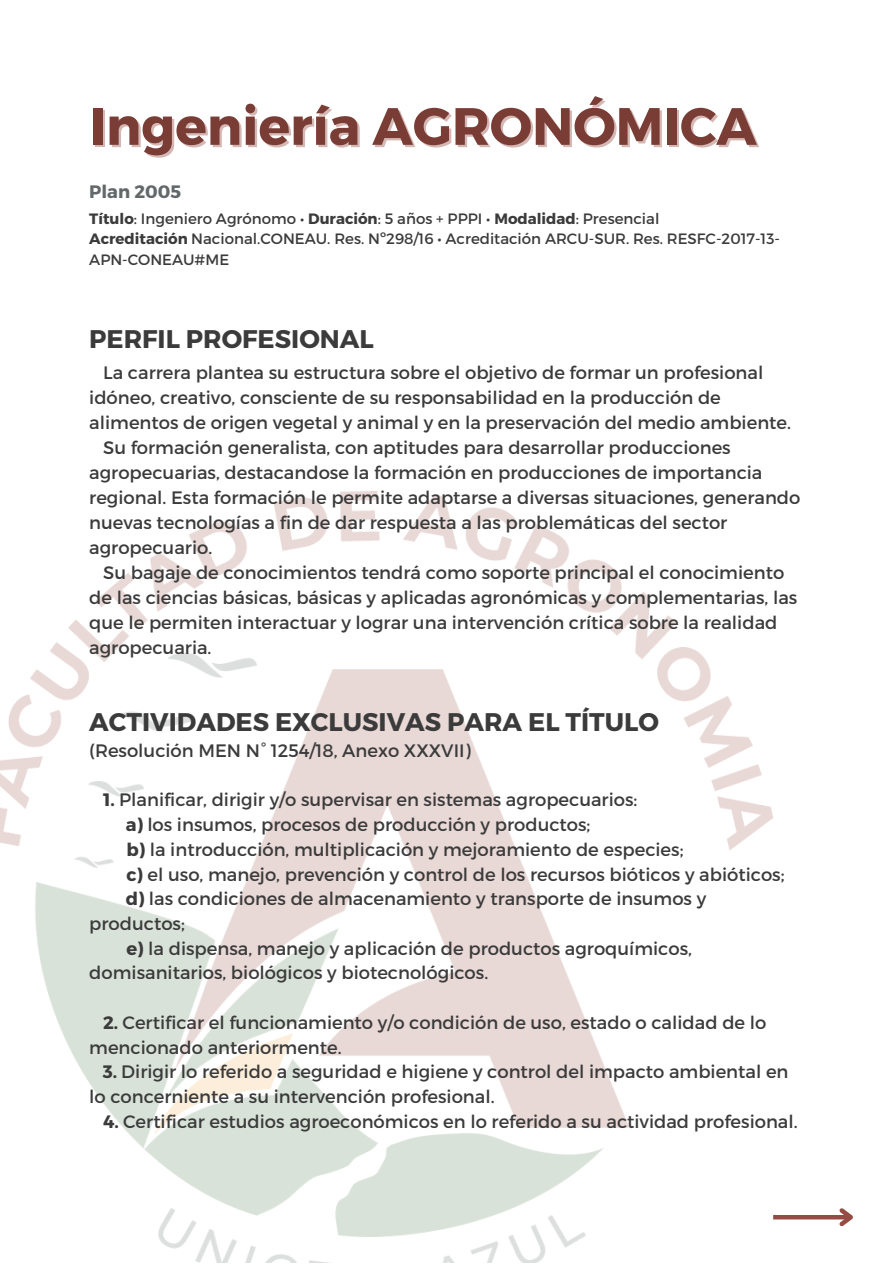
<style>
.page{position:relative;width:893px;height:1264px;background:#fff}
.page>*{position:absolute;margin:0;border:0;box-sizing:border-box;transform-origin:0 0}
.t1{font:700 52.5px "Montserrat";color:#793d36}
.t2{font:700 25.5px "Montserrat";color:#3b3b3b}
.t3{font:18px/24.8px "Montserrat";color:#3b3b3b}
.t4{font:700 18px "Montserrat";color:#63686a}
.t5{font:15px/20.2px "Montserrat";color:#3b3b3b}
.s1{font-weight:700}
</style>
<div class="page">
<img style="left:0;top:491px;width:773px;height:771px">
<div style="left:773px;top:1214px;width:77px;height:5px;background:#964c44"></div>
<svg style="left:835px;top:1208px;width:18px;height:19px"></svg>
<h1 class="t1" style="left:89px;top:92px;width:669px">Ingeniería AGRONÓMICA</h1>
<p class="t4" style="left:89px;top:179px;width:93px">Plan 2005</p>
<p class="t5" style="left:89px;top:208px;width:692px"><span class="s1">Título</span>: Ingeniero Agrónomo • <span class="s1">Duración</span>: 5 años + PPPI • <span class="s1">Modalidad</span>: Presencial<br><span class="s1">Acreditación</span> Nacional.CONEAU. Res. Nº298/16 • Acreditación ARCU-SUR. Res. RESFC-2017-13-<br>APN-CONEAU#ME</p>
<h2 class="t2" style="left:89px;top:322px;width:286px">PERFIL PROFESIONAL</h2>
<p class="t3" style="left:103px;top:359px;width:661px">La carrera plantea su estructura sobre el objetivo de formar un profesional</p>
<p class="t3" style="left:89px;top:384px;width:633px">idóneo, creativo, consciente de su responsabilidad en la producción de</p>
<p class="t3" style="left:89px;top:409px;width:703px">alimentos de origen vegetal y animal y en la preservación del medio ambiente.</p>
<p class="t3" style="left:103px;top:434px;width:629px">Su formación generalista, con aptitudes para desarrollar producciones</p>
<p class="t3" style="left:89px;top:459px;width:674px">agropecuarias, destacandose la formación en producciones de importancia</p>
<p class="t3" style="left:89px;top:484px;width:712px">regional. Esta formación le permite adaptarse a diversas situaciones, generando</p>
<p class="t3" style="left:89px;top:509px;width:639px">nuevas tecnologías a fin de dar respuesta a las problemáticas del sector</p>
<p class="t3" style="left:89px;top:534px;width:124px">agropecuario.</p>
<p class="t3" style="left:103px;top:559px;width:682px">Su bagaje de conocimientos tendrá como soporte principal el conocimiento</p>
<p class="t3" style="left:89px;top:584px;width:709px">de las ciencias básicas, básicas y aplicadas agronómicas y complementarias, las</p>
<p class="t3" style="left:89px;top:609px;width:689px">que le permiten interactuar y lograr una intervención crítica sobre la realidad</p>
<p class="t3" style="left:89px;top:634px;width:124px">agropecuaria.</p>
<h2 class="t2" style="left:89px;top:705px;width:571px">ACTIVIDADES EXCLUSIVAS PARA EL TÍTULO</h2>
<p class="t3" style="left:89px;top:737px;width:383px">(Resolución MEN N° 1254/18, Anexo XXXVII)</p>
<p class="t3" style="left:103px;top:786px;width:535px"><span class="s1">1.</span> Planificar, dirigir y/o supervisar en sistemas agropecuarios:</p>
<p class="t3" style="left:126px;top:811px;width:466px"><span class="s1">a)</span> los insumos, procesos de producción y productos;</p>
<p class="t3" style="left:126px;top:836px;width:558px"><span class="s1">b)</span> la introducción, multiplicación y mejoramiento de especies;</p>
<p class="t3" style="left:126px;top:860px;width:659px"><span class="s1">c)</span> el uso, manejo, prevención y control de los recursos bióticos y abióticos;</p>
<p class="t3" style="left:126px;top:885px;width:581px"><span class="s1">d)</span> las condiciones de almacenamiento y transporte de insumos y</p>
<p class="t3" style="left:89px;top:910px;width:97px">productos;</p>
<p class="t3" style="left:126px;top:935px;width:567px"><span class="s1">e)</span> la dispensa, manejo y aplicación de productos agroquímicos,</p>
<p class="t3" style="left:89px;top:959px;width:400px">domisanitarios, biológicos y biotecnológicos.</p>
<p class="t3" style="left:89px;top:1009px;width:678px;text-indent:14px"><span class="s1">2.</span> Certificar el funcionamiento y/o condición de uso, estado o calidad de lo mencionado anteriormente.</p>
<p class="t3" style="left:89px;top:1058px;width:700px;text-indent:13px"><span class="s1">3.</span> Dirigir lo referido a seguridad e higiene y control del impacto ambiental en lo concerniente a su intervención profesional.</p>
<p class="t3" style="left:103px;top:1108px;width:696px"><span class="s1">4.</span> Certificar estudios agroeconómicos en lo referido a su actividad profesional.</p>
</div>
